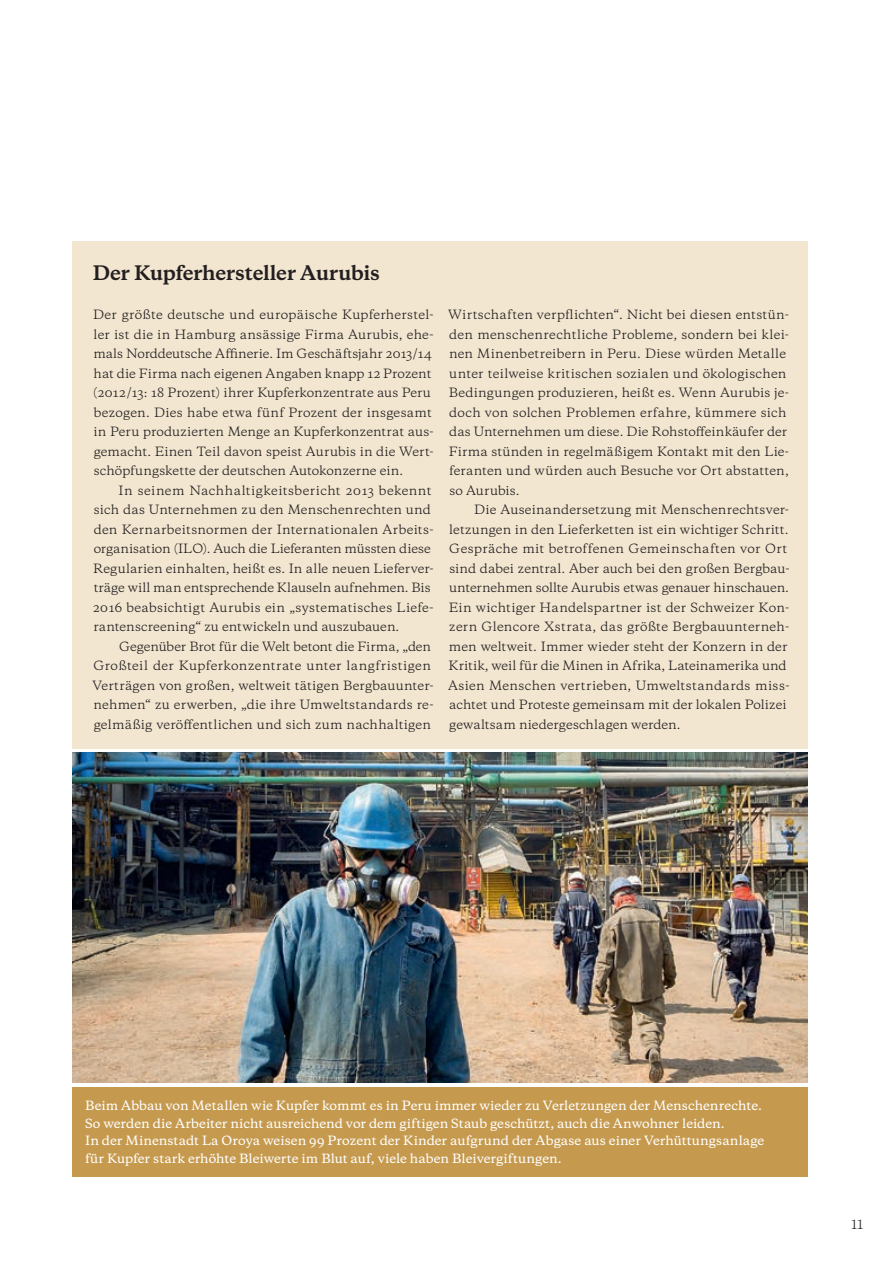
<style>
.page{position:relative;width:893px;height:1263px;background:#fff}
.page>*{position:absolute;margin:0;border:0;box-sizing:border-box;transform-origin:0 0}
.t1{font:700 18.75px "Galaxie Copernicus";letter-spacing:-.015em;color:#231f20}
.t2{font:12px/19.5px "Galaxie Copernicus";letter-spacing:.015em;color:#231f20}
.t3{font:500 12px/17.9px "Galaxie Copernicus";color:#fff}
</style>
<div class="page">
<div style="left:72px;top:241px;width:736px;height:507px;background:#f2e6d0"></div>
<img style="left:72px;top:752px;width:736px;height:331px">
<div style="left:72px;top:1087px;width:736px;height:90px;background:#c69a4e"></div>
<h1 class="t1" style="left:93px;top:260px;width:289px">Der Kupferhersteller Aurubis</h1>
<p class="t2" style="left:93px;top:305px;width:342px">Der größte deutsche und europäische Kupferherstel&shy;ler ist die in Hamburg ansässige Firma Aurubis, ehe&shy;mals Norddeutsche Affinerie. Im Geschäftsjahr 2013/14 hat die Firma nach eigenen Angaben knapp 12 Prozent (2012/13: 18 Prozent) ihrer Kupferkonzentrate aus Peru bezogen. Dies habe etwa fünf Prozent der insgesamt in Peru produzierten Menge an Kupferkonzentrat aus&shy;gemacht. Einen Teil davon speist Aurubis in die Wert&shy;schöpfungskette der deutschen Autokonzerne ein.</p>
<p class="t2" style="left:93px;top:480px;width:342px;text-indent:26px">In seinem Nachhaltigkeitsbericht 2013 bekennt sich das Unternehmen zu den Menschenrechten und den Kernarbeitsnormen der Internationalen Arbeits&shy;organisation (ILO). Auch die Lieferanten müssten diese Regularien einhalten, heißt es. In alle neuen Lieferver&shy;träge will man entsprechende Klauseln aufnehmen. Bis 2016 beabsichtigt Aurubis ein „systematisches Liefe&shy;rantenscreening“ zu entwickeln und auszubauen.</p>
<p class="t2" style="left:92px;top:636px;width:343px;text-indent:27px">Gegenüber Brot für die Welt betont die Firma, „den Großteil der Kupferkonzentrate unter langfristigen Verträgen von großen, weltweit tätigen Bergbauunter&shy;nehmen“ zu erwerben, „die ihre Umweltstandards re&shy;gelmäßig veröffentlichen und sich zum nachhaltigen</p>
<p class="t2" style="left:448px;top:305px;width:342px">Wirtschaften verpflichten“. Nicht bei diesen entstün&shy;den menschenrechtliche Probleme, sondern bei klei&shy;nen Minenbetreibern in Peru. Diese würden Metalle unter teilweise kritischen sozialen und ökologischen Bedingungen produzieren, heißt es. Wenn Aurubis je&shy;doch von solchen Problemen erfahre, kümmere sich das Unternehmen um diese. Die Rohstoffeinkäufer der Firma stünden in regelmäßigem Kontakt mit den Lie&shy;feranten und würden auch Besuche vor Ort abstatten, so Aurubis.</p>
<p class="t2" style="left:448px;top:500px;width:343px;text-indent:26px">Die Auseinandersetzung mit Menschenrechtsver&shy;letzungen in den Lieferketten ist ein wichtiger Schritt.<br>Gespräche mit betroffenen Gemeinschaften vor Ort sind dabei zentral. Aber auch bei den großen Bergbau&shy;unternehmen sollte Aurubis etwas genauer hinschauen.<br>Ein wichtiger Handelspartner ist der Schweizer Kon&shy;zern Glencore Xstrata, das größte Bergbauunterneh&shy;men weltweit. Immer wieder steht der Konzern in der Kritik, weil für die Minen in Afrika, Lateinamerika und Asien Menschen vertrieben, Umweltstandards miss&shy;achtet und Proteste gemeinsam mit der lokalen Polizei gewaltsam niedergeschlagen werden.</p>
<p class="t3" style="left:85px;top:1096px;width:681px">Beim Abbau von Metallen wie Kupfer kommt es in Peru immer wieder zu Verletzungen der Menschenrechte.<br>So werden die Arbeiter nicht ausreichend vor dem giftigen Staub geschützt, auch die Anwohner leiden.<br>In der Minenstadt La Oroya weisen 99 Prozent der Kinder aufgrund der Abgase aus einer Verhüttungsanlage für Kupfer stark erhöhte Bleiwerte im Blut auf, viele haben Bleivergiftungen.</p>
<p class="t2" style="left:851px;top:1214px;width:13px">11</p>
</div>
